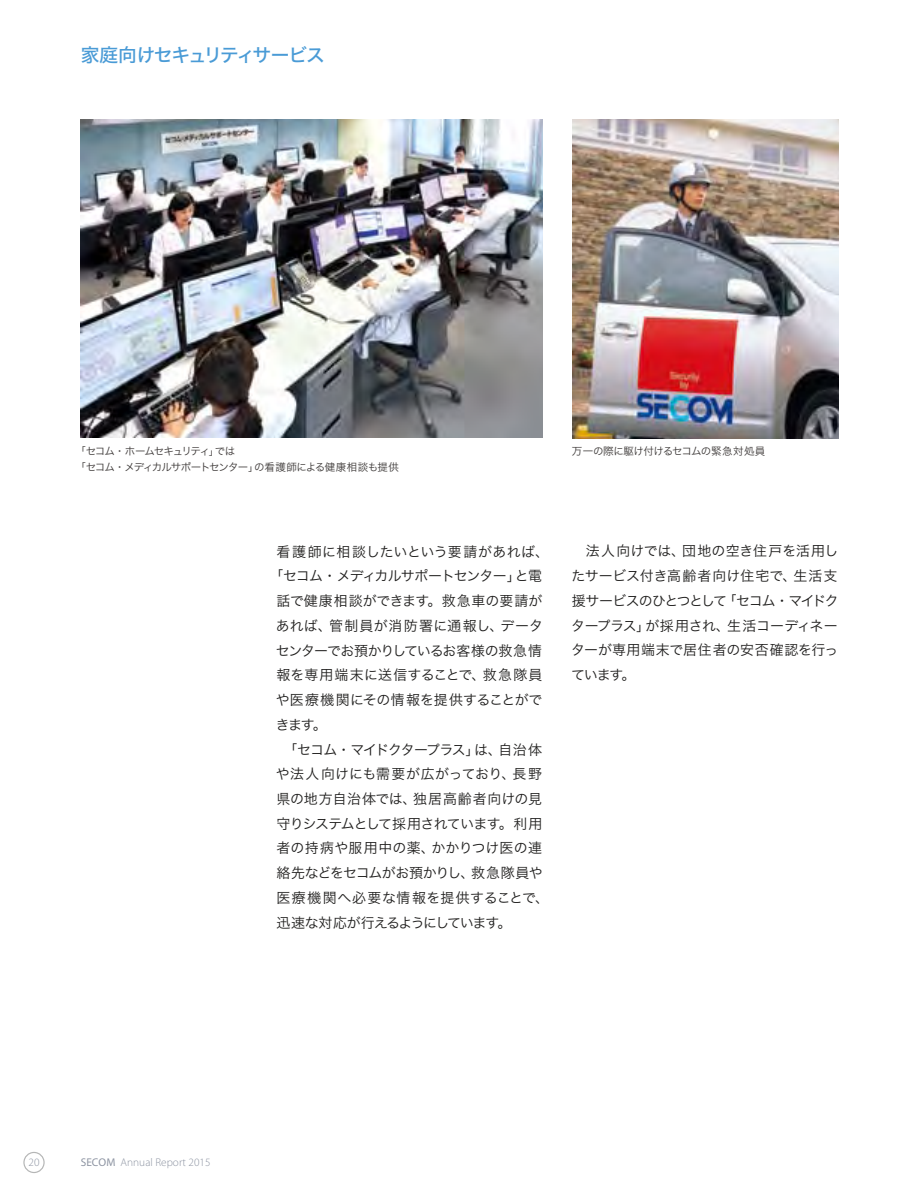
<style>
.page{position:relative;width:918px;height:1188px;background:#fff}
.page>*{position:absolute;margin:0;border:0;box-sizing:border-box;transform-origin:0 0}
.t1{font:18.75px "Hira Kaku Std W5";letter-spacing:-.065em;color:#4a9bd6}
.t2{font:13.95px/24.8px "Hira Kaku Pro W3";letter-spacing:-.015em;color:#1f1e1d;text-align:justify}
.t3{font:13.95px "Hira Kaku Pro W3";letter-spacing:-.065em;color:#1f1e1d}
.t4{font:13.95px "Hira Kaku Pro W3";letter-spacing:.025em;color:#1f1e1d}
.t5{font:13.95px "Hira Kaku Pro W3";letter-spacing:.02em;color:#1f1e1d}
.t6{font:13.95px "Hira Kaku Pro W3";letter-spacing:-.07em;color:#1f1e1d}
.t7{font:13.95px "Hira Kaku Pro W3";letter-spacing:-.05em;color:#1f1e1d}
.t8{font:13.95px "Hira Kaku Pro W3";letter-spacing:-.045em;color:#1f1e1d}
.t9{font:13.95px "Hira Kaku Pro W3";letter-spacing:.035em;color:#1f1e1d}
.t10{font:13.95px "Hira Kaku Pro W3";letter-spacing:.015em;color:#1f1e1d}
.t11{font:13.95px "Hira Kaku Pro W3";letter-spacing:.01em;color:#1f1e1d}
.t12{font:13.95px "Hira Kaku Pro W3";letter-spacing:.04em;color:#1f1e1d}
.t13{font:13.95px "Hira Kaku Pro W3";letter-spacing:-.08em;color:#1f1e1d}
.t14{font:300 11.25px "Myriad Pro";letter-spacing:.005em;color:#8d94a2}
.t15{font:10.5px/15.8px "Hira Kaku Pro W3";letter-spacing:-.07em;color:#3e3a39}
.t16{font:10.5px "Hira Kaku Pro W3";letter-spacing:-.035em;color:#3e3a39}
.s1{font-weight:400}
</style>
<div class="page">
<div style="left:23px;top:1152px;width:22px;height:21px;border:1px solid #b5b6b6;border-radius:50%"></div>
<img style="left:572px;top:119px;width:266px;height:319px">
<img style="left:81px;top:119px;width:461px;height:319px">
<p class="t1" style="left:81px;top:40px;width:246px">家庭向けセキュリティサービス</p>
<p class="t15" style="left:76px;top:442px;width:325px">「セコム・ホームセキュリティ」では<br>「セコム・メディカルサポートセンター」の看護師による健康相談も提供</p>
<p class="t16" style="left:572px;top:441px;width:195px">万一の際に駆け付けるセコムの緊急対処員</p>
<p class="t4" style="left:276px;top:539px;width:274px">看護師に相談したいという要請があれば、</p>
<p class="t3" style="left:269px;top:564px;width:274px">「セコム・メディカルサポートセンター」と電</p>
<p class="t2" style="left:276px;top:587px;width:267px">話で健康相談ができます。救急車の要請が</p>
<p class="t9" style="left:276px;top:613px;width:269px">あれば、管制員が消防署に通報し、データ</p>
<p class="t3" style="left:276px;top:638px;width:268px">センターでお預かりしているお客様の救急情</p>
<p class="t10" style="left:276px;top:663px;width:267px">報を専用端末に送信することで、救急隊員</p>
<p class="t11" style="left:276px;top:687px;width:268px">や医療機関にその情報を提供することがで</p>
<p class="t2" style="left:276px;top:711px;width:53px">きます。</p>
<p class="t6" style="left:276px;top:737px;width:267px">　「セコム・マイドクタープラス」は、自治体</p>
<p class="t4" style="left:276px;top:762px;width:268px">や法人向けにも需要が広がっており、長野</p>
<p class="t5" style="left:276px;top:786px;width:267px">県の地方自治体では、独居高齢者向けの見</p>
<p class="t7" style="left:276px;top:811px;width:267px">守りシステムとして採用されています。利用</p>
<p class="t5" style="left:276px;top:836px;width:267px">者の持病や服用中の薬、かかりつけ医の連</p>
<p class="t8" style="left:276px;top:861px;width:268px">絡先などをセコムがお預かりし、救急隊員や</p>
<p class="t12" style="left:276px;top:885px;width:274px">医療機関へ必要な情報を提供することで、</p>
<p class="t13" style="left:276px;top:910px;width:237px">迅速な対応が行えるようにしています。</p>
<p class="t2" style="left:571px;top:538px;width:269px;text-indent:15px">法人向けでは、団地の空き住戸を活用したサービス付き高齢者向け住宅で、生活支援サービスのひとつとして「セコム・マイドクタープラス」が採用され、生活コーディネーターが専用端末で居住者の安否確認を行っています。</p>
<p class="t14" style="left:29px;top:1156px;width:12px">20</p>
<p class="t14" style="left:81px;top:1156px;width:131px"><span class="s1">SECOM</span> Annual Report 2015</p>
</div>
